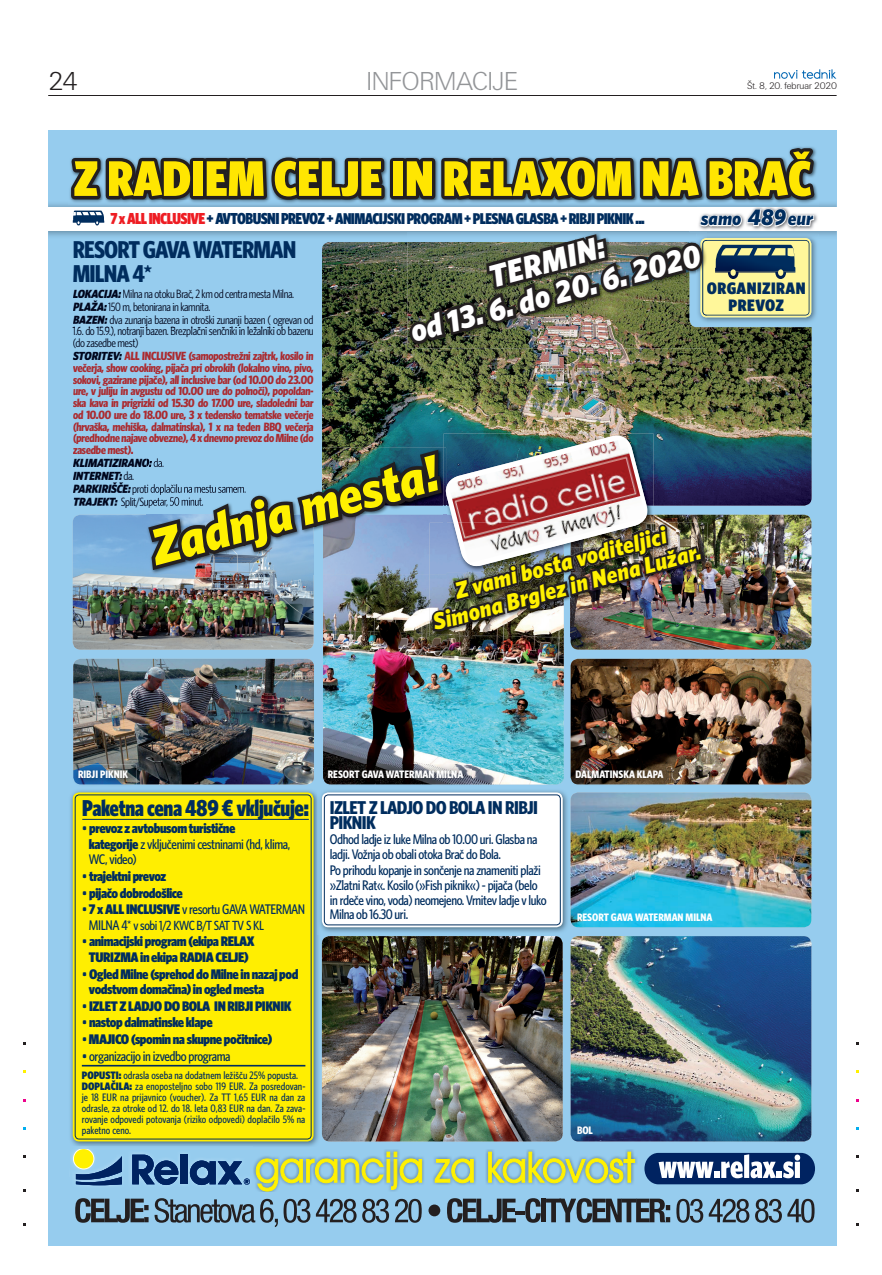
<style>
.page{position:relative;width:882px;height:1275px;background:#fff}
.page>*{position:absolute;margin:0;border:0;box-sizing:border-box;transform-origin:0 0}
.t1{font:italic 900 50.9px "Relax Whitney";color:#fff101;scale:.96 1}
.t2{font:900 50.2px "Relax Whitney Con";color:#ffe601}
.t3{font:italic 900 31.8px/32.5px "Relax Whitney";color:#fff;text-align:center;scale:.96 1}
.t4{font:27px "Unitus DEE Ligh";color:#939598}
.t5{font:27px "Unitus DEE Ligh";color:#231f20}
.t6{font:700 24.4px/23.9px "Relax Whitney Con";letter-spacing:-.035em;color:#002d5e}
.t7{font:italic 900 23.4px/24.4px "Relax Whitney";color:#fff101;text-align:center;scale:.96 1}
.t8{font:900 23.1px "Relax Whitney Con";letter-spacing:-.015em;color:#002d5e;scale:.92 1}
.t9{font:italic 900 18.7px "Whitney";color:#002d5e;scale:.96 1}
.t10{font:700 18.6px/14.8px "Relax Whitney Con";letter-spacing:-.03em;color:#002d5e}
.t11{font:900 16.6px/16.5px "Relax Whitney Con";letter-spacing:.025em;color:#002d5e;text-align:center}
.t12{font:900 15.7px "Relax Whitney Con";letter-spacing:-.04em;color:#002d5e;scale:.95 1}
.t13{font:500 14px/15.1px "R Whitney Condensed";letter-spacing:-.03em;color:#002d5e}
.t14{font:900 14px/15.5px "Relax Whitney Con";letter-spacing:-.03em;color:#002d5e;text-align:center}
.t15{font:500 13.3px "R Whitney Condensed";letter-spacing:-.03em;color:#002d5e}
.t16{font:700 12.1px/11.7px "Relax Whitney Con";letter-spacing:-.04em;color:#ab2b30;text-align:justify}
.t17{font:12.1px/12.9px "Relax Whitney Con";letter-spacing:-.03em;color:#00061d}
.t18{font:italic 900 12.1px/12.9px "Relax Whitney";letter-spacing:-.03em;color:#00061d;scale:.9 1}
.t19{font:500 10.8px/11px "R Whitney Condensed";color:#002d5e}
.t20{font:700 10.8px "Relax Whitney Con";color:#fff}
.t21{font:10px "Unitus DEE Ligh";color:#231f20}
.s1{font-size:16px;color:#ee1d23}
.s2{font-size:16px}
.s3{font-size:23px}
.s4{font-family:"Relax Whitney";font-weight:900;font-style:italic}
.s5{font-family:"Relax Whitney";font-weight:900;font-style:italic;color:#00061d}
.s6{font-family:"Relax Whitney Con";font-weight:400;font-style:normal}
.s7{font-family:"R Whitney Condensed";font-weight:500}
.s8{font-family:"Relax Whitney Con";font-weight:900}
.s9{font-size:14px}
</style>
<div class="page">
<hr style="left:48px;top:95px;width:788px;height:1px;background:#231f20">
<div style="left:48px;top:132px;width:788px;height:1113px;background:#96ccee"></div>
<img style="left:320px;top:790px;width:248px;height:143px">
<div style="left:322px;top:792px;width:240px;height:135px;background:#fff;border-radius:6px"></div>
<div style="left:324px;top:794px;width:236px;height:131px;border:1px solid #002d5e;border-radius:4px"></div>
<div style="left:48px;top:207px;width:788px;height:23px;background:#fff"></div>
<img style="left:570px;top:792px;width:241px;height:135px">
<img style="left:73px;top:659px;width:241px;height:125px">
<img style="left:570px;top:659px;width:241px;height:125px">
<img style="left:323px;top:643px;width:241px;height:141px">
<img style="left:78px;top:784px;width:58px;height:1px">
<img style="left:73px;top:764px;width:63px;height:20px">
<img style="left:576px;top:784px;width:96px;height:1px">
<img style="left:570px;top:764px;width:102px;height:20px">
<img style="left:328px;top:784px;width:144px;height:1px">
<img style="left:323px;top:764px;width:149px;height:20px">
<svg style="left:73px;top:1148px;width:21px;height:20px"></svg>
<div style="left:73px;top:1148px;width:21px;height:21px;border:1px solid #fff;border-radius:50%"></div>
<img style="left:70px;top:790px;width:249px;height:356px">
<img style="left:318px;top:790px;width:2px;height:144px">
<div style="left:73px;top:792px;width:240px;height:349px;background:#ffee01;border-radius:6px"></div>
<div style="left:75px;top:794px;width:236px;height:345px;border:1px solid #002d5e;border-radius:4px"></div>
<hr style="left:82px;top:819px;width:227px;height:1px;background:#002d5e">
<hr style="left:82px;top:1064px;width:223px;height:2px;background:#002d5e">
<img style="left:570px;top:643px;width:241px;height:6px">
<svg style="left:73px;top:1151px;width:742px;height:76px"></svg>
<img style="left:73px;top:643px;width:240px;height:6px">
<img style="left:322px;top:936px;width:240px;height:205px">
<img style="left:67px;top:69px;width:769px;height:574px">
<img style="left:570px;top:936px;width:241px;height:205px">
<h3 class="t5" style="left:48px;top:66px;width:31px">24</h3>
<h3 class="t4" style="left:367px;top:66px;width:152px">INFORMACIJE</h3>
<p class="t21" style="left:747px;top:81px;width:92px">Št. 8, 20. februar 2020</p>
<h2 class="t2" style="left:73px;top:149px;width:739px">Z RADIEM CELJE IN RELAXOM NA BRAČ</h2>
<p class="t12" style="left:110px;top:209px;width:564px"><span class="s1">7 x ALL INCLUSIVE</span><span class="s2">+ AVTOBUSNI PREVOZ +</span> ANIMACIJSKI PROGRAM + PLESNA GLASBA + RIBJI PIKNIK ...</p>
<h3 class="t9" style="left:700px;top:208px;width:118px">samo <span class="s3">489</span> eur</h3>
<h3 class="t3" style="left:398px;top:284px;width:313px;rotate:-15deg">TERMIN:<br>od 13. 6. do 20. 6. 2020</h3>
<h3 class="t6" style="left:73px;top:238px;width:225px">RESORT GAVA WATERMAN<br>MILNA 4*</h3>
<h3 class="t11" style="left:706px;top:280px;width:100px">ORGANIZIRAN<br>PREVOZ</h3>
<p class="t17" style="left:73px;top:287px;width:242px"><span class="s4">LOKACIJA:</span> Milna na otoku Brač, 2 km od centra mesta Milna.<br><span class="s4">PLAŽA:</span> 150 m, betonirana in kamnita.<br><span class="s4">BAZEN:</span> dva zunanja bazena in otroški zunanji bazen ( ogrevan od</p>
<p class="t17" style="left:73px;top:325px;width:242px;line-height:11.7px">1.6. do 15.9.), notranji bazen. Brezplačni senčniki in ležalniki ob bazenu (do zasedbe mest)</p>
<p class="t16" style="left:73px;top:350px;width:243px"><span class="s5">STORITEV:</span> ALL INCLUSIVE (samopostrežni zajtrk, kosilo in večerja, show cooking, pijača pri obrokih (lokalno vino, pivo, sokovi, gazirane pijače), all inclusive bar (od 10.00 do 23.00 ure, v juliju in avgustu od 10.00 ure do polnoči), popoldan&shy;ska kava in prigrizki od 15.30 do 17.00 ure, sladoledni bar od 10.00 ure do 18.00 ure, 3 x tedensko tematske večerje (hrvaška, mehiška, dalmatinska), 1 x na teden BBQ večerja (predhodne najave obvezne), 4 x dnevno prevoz do Milne (do zasedbe mest).</p>
<p class="t18" style="left:73px;top:456px;width:90px">KLIMATIZIRANO:<br>INTERNET: <span class="s6">da.</span></p>
<p class="t17" style="left:73px;top:495px;width:132px"><span class="s4">TRAJEKT:</span> Split/Supetar, 50 minut.</p>
<h1 class="t1" style="left:144px;top:518px;width:309px;rotate:-15deg">Zadnja mesta!</h1>
<h3 class="t7" style="left:423px;top:586px;width:290px;rotate:-15deg">Z vami bosta voditeljici<br>Simona Brglez in Nena Lužar.</h3>
<p class="t20" style="left:78px;top:768px;width:52px">RIBJI PIKNIK</p>
<p class="t20" style="left:328px;top:767px;width:137px">RESORT GAVA WATERMAN MILNA</p>
<p class="t20" style="left:575px;top:767px;width:89px">DALMATINSKA KLAPA</p>
<h3 class="t8" style="left:82px;top:794px;width:248px">Paketna cena 489 € vključuje:</h3>
<p class="t14" style="left:82px;top:820px;width:155px"><span class="s7">•</span> prevoz z avtobusom turistične</p>
<p class="t13" style="left:89px;top:835px;width:203px;line-height:15.5px"><span class="s8">kategorije</span> z vključenimi cestninami (hd, klima,<br>WC, video)</p>
<p class="t14" style="left:82px;top:868px;width:86px"><span class="s7">•</span> trajektni prevoz</p>
<p class="t14" style="left:82px;top:884px;width:103px"><span class="s7">•</span> pijačo dobrodošlice</p>
<p class="t13" style="left:82px;top:901px;width:225px">• <span class="s8">7 x ALL INCLUSIVE</span> v resortu GAVA WATERMAN</p>
<p class="t15" style="left:89px;top:917px;width:176px"><span class="s9">MILNA 4*</span> v sobi 1/2 KWC B/T SAT TV S KL</p>
<p class="t14" style="left:82px;top:933px;width:174px"><span class="s7">•</span> animacijski program (ekipa RELAX<br>TURIZMA in ekipa RADIA CELJE)</p>
<p class="t14" style="left:89px;top:965px;width:211px;text-align:left;text-indent:-7px"><span class="s7">•</span> Ogled Milne (sprehod do Milne in nazaj pod vodstvom domačina) in ogled mesta</p>
<p class="t14" style="left:82px;top:997px;width:211px"><span class="s7">•</span> IZLET Z LADJO DO BOLA IN RIBJI PIKNIK</p>
<p class="t14" style="left:82px;top:1014px;width:132px"><span class="s7">•</span> nastop dalmatinske klape</p>
<p class="t14" style="left:82px;top:1031px;width:192px"><span class="s7">•</span> MAJICO (spomin na skupne počitnice)</p>
<p class="t13" style="left:82px;top:1048px;width:150px">• organizacijo in izvedbo programa</p>
<p class="t19" style="left:82px;top:1070px;width:225px"><span class="s8">POPUSTI:</span> odrasla oseba na dodatnem ležišču 25% popusta.<br><span class="s8">DOPLAČILA:</span> za enoposteljno sobo 119 EUR. Za posredovan&shy;je 18 EUR na prijavnico (voucher). Za TT 1,65 EUR na dan za odrasle, za otroke od 12. do 18. leta 0,83 EUR na dan. Za zava&shy;rovanje odpovedi potovanja (riziko odpovedi) doplačilo 5% na paketno ceno.</p>
<h3 class="t10" style="left:330px;top:800px;width:210px">IZLET Z LADJO DO BOLA IN RIBJI<br>PIKNIK</h3>
<p class="t13" style="left:330px;top:831px;width:218px">Odhod ladje iz luke Milna ob 10.00 uri. Glasba na ladji. Vožnja ob obali otoka Brač do Bola.<br>Po prihodu kopanje in sončenje na znameniti plaži »Zlatni Rat«. Kosilo (»Fish piknik«) - pijača (belo in rdeče vino, voda) neomejeno. Vrnitev ladje v luko Milna ob 16.30 uri.</p>
<p class="t20" style="left:577px;top:910px;width:137px">RESORT GAVA WATERMAN MILNA</p>
<p class="t20" style="left:577px;top:1124px;width:17px">BOL</p>
</div>
